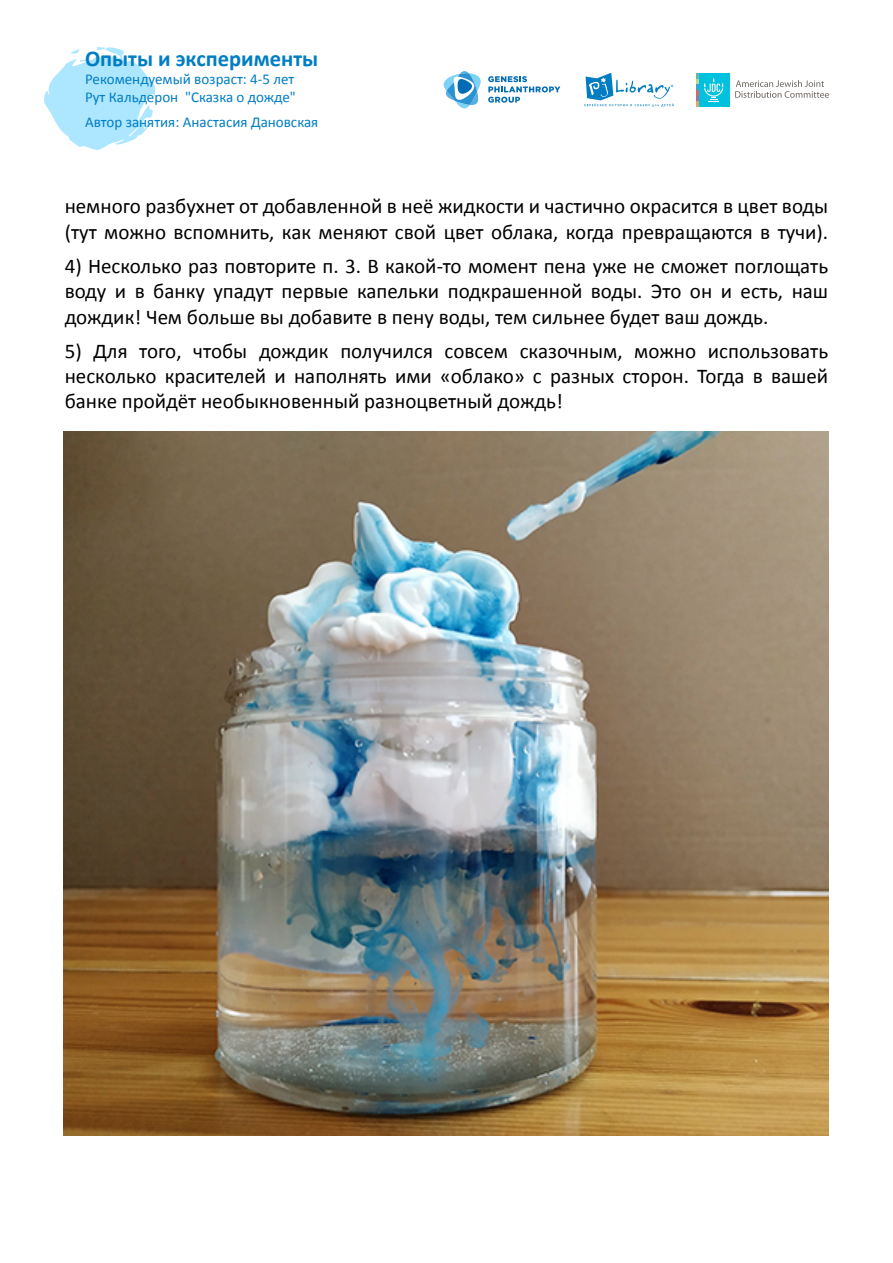
<style>
.page{position:relative;width:893px;height:1263px;background:#fff}
.page>*{position:absolute;margin:0;border:0;box-sizing:border-box;transform-origin:0 0}
.t1{font:700 22.5px "Calibri";color:#007dc3}
.t2{font:21px/25.2px "Calibri";color:#000;text-align:justify}
.t3{font:15px/18px "Calibri";color:#007dc3}
</style>
<div class="page">
<svg style="left:44px;top:47px;width:112px;height:103px"></svg>
<div style="left:698px;top:73px;width:31px;height:33px;background:#00c2df"></div>
<svg style="left:704px;top:78px;width:19px;height:24px"></svg>
<svg style="left:696px;top:73px;width:2px;height:33px"></svg>
<svg style="left:735px;top:80px;width:94px;height:18px"></svg>
<svg style="left:584px;top:73px;width:90px;height:34px"></svg>
<svg style="left:488px;top:76px;width:72px;height:27px"></svg>
<svg style="left:443px;top:71px;width:38px;height:38px"></svg>
<img style="left:64px;top:432px;width:764px;height:703px">
<p class="t1" style="left:85px;top:44px;width:235px">Опыты и эксперименты</p>
<p class="t3" style="left:85px;top:70px;width:212px">Рекомендуемый возраст: 4-5 лет<br>Рут Кальдерон "Сказка о дожде"</p>
<p class="t3" style="left:85px;top:113px;width:235px">Автор занятия: Анастасия Дановская</p>
<p class="t2" style="left:65px;top:194px;width:765px">немного разбухнет от добавленной в неё жидкости и частично окрасится в цвет воды (тут можно вспомнить, как меняют свой цвет облака, когда превращаются в тучи).</p>
<p class="t2" style="left:65px;top:254px;width:765px">4) Несколько раз повторите п. 3. В какой-то момент пена уже не сможет поглощать воду и в банку упадут первые капельки подкрашенной воды. Это он и есть, наш дождик! Чем больше вы добавите в пену воды, тем сильнее будет ваш дождь.</p>
<p class="t2" style="left:65px;top:339px;width:765px">5) Для того, чтобы дождик получился совсем сказочным, можно использовать несколько красителей и наполнять ими «облако» с разных сторон. Тогда в вашей банке пройдёт необыкновенный разноцветный дождь!</p>
</div>
